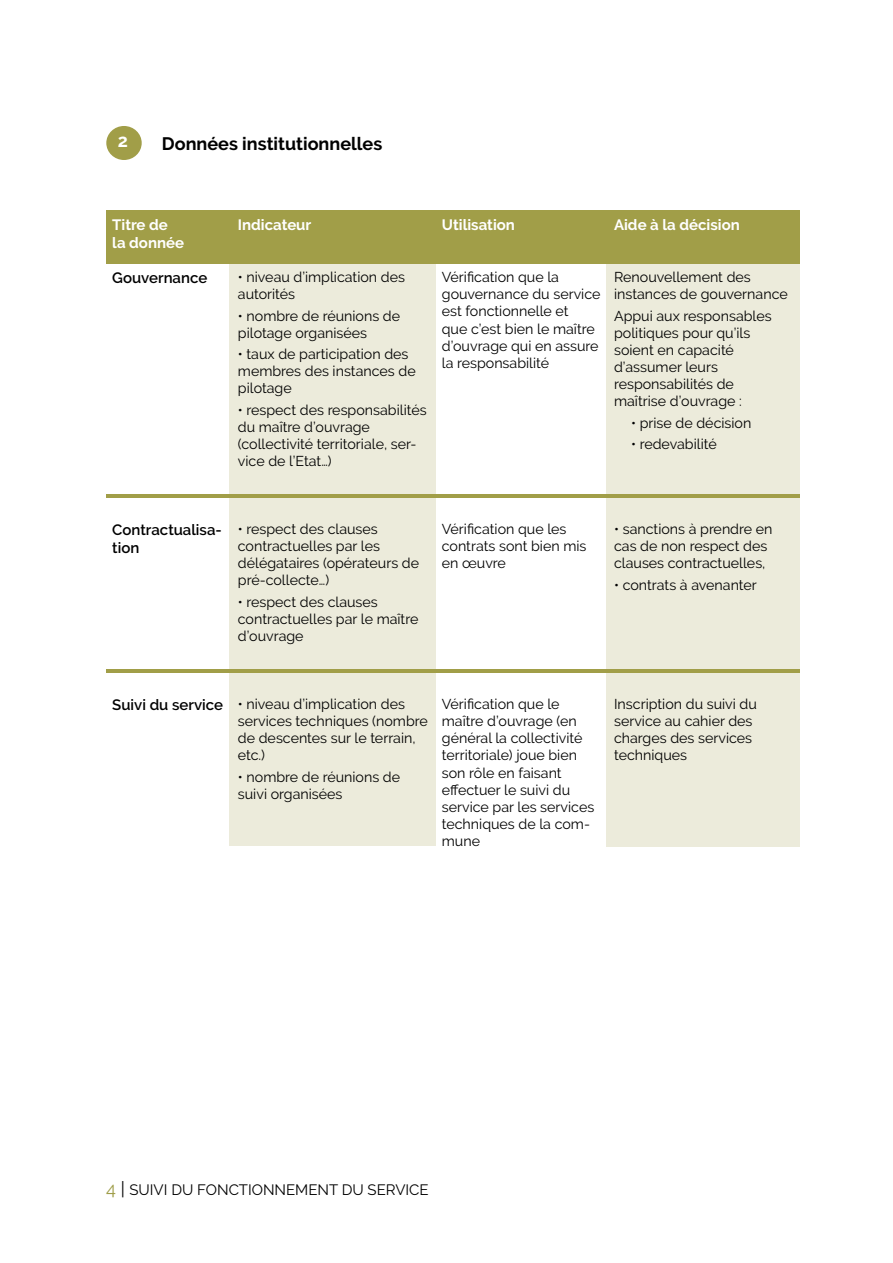
<style>
.page{position:relative;width:893px;height:1263px;background:#fff}
.page>*{position:absolute;margin:0;border:0;box-sizing:border-box;transform-origin:0 0}
.t1{font:700 18px "Raleway";color:#000}
.t2{font:700 18px "Raleway";color:#fff}
.t3{font:700 15px/18px "Raleway";color:#fff}
.t4{font:15px "Raleway";color:#000}
.t5{font:600 15px/18px "Raleway";color:#000}
.t6{font:14.25px/17.1px "Raleway";color:#000}
.s1{font-weight:600;font-size:15px}
.s2{font-size:18px;color:#9f9d48}
.s3{font-size:18px}
</style>
<div class="page">
<div style="left:606px;top:264px;width:193px;height:583px;background:#ecebdb"></div>
<div style="left:230px;top:264px;width:206px;height:582px;background:#ecebdb"></div>
<div style="left:106px;top:210px;width:693px;height:54px;background:#a19e48"></div>
<hr style="left:106px;top:494px;width:693px;height:4px;background:#a19e48">
<hr style="left:106px;top:669px;width:693px;height:4px;background:#a19e48">
<div style="left:106px;top:126px;width:36px;height:34px;background:#a19e48;border-radius:50%"></div>
<p class="t2" style="left:118px;top:131px;width:12px">2</p>
<p class="t1" style="left:162px;top:134px;width:222px">Données institutionnelles</p>
<p class="t3" style="left:112px;top:216px;width:73px">Titre de la donnée</p>
<p class="t3" style="left:238px;top:216px;width:75px">Indicateur</p>
<p class="t3" style="left:442px;top:216px;width:75px">Utilisation</p>
<p class="t3" style="left:614px;top:216px;width:127px">Aide à la décision</p>
<p class="t5" style="left:112px;top:269px;width:96px">Gouvernance</p>
<p class="t6" style="left:238px;top:269px;width:169px">• niveau d’implication des autorités</p>
<p class="t6" style="left:238px;top:307px;width:164px">• nombre de réunions de pilotage organisées</p>
<p class="t6" style="left:238px;top:346px;width:179px">• taux de participation des membres des instances de pilotage</p>
<p class="t6" style="left:238px;top:401px;width:190px">• respect des responsabilités du maître d’ouvrage (collectivité territoriale, ser&shy;vice de l’Etat…)</p>
<p class="t6" style="left:442px;top:269px;width:160px">Vérification que la gouvernance du service est fonctionnelle et<br>que c’est bien le maître d’ouvrage qui en assure la responsabilité</p>
<p class="t6" style="left:614px;top:269px;width:175px">Renouvellement des instances de gouvernance</p>
<p class="t6" style="left:614px;top:307px;width:159px">Appui aux responsables politiques pour qu’ils soient en capacité d’assumer leurs responsabilités de maîtrise d’ouvrage :</p>
<p class="t6" style="left:631px;top:414px;width:122px">• prise de décision</p>
<p class="t6" style="left:631px;top:435px;width:87px">• redevabilité</p>
<p class="t5" style="left:112px;top:521px;width:111px">Contractualisa&shy;tion</p>
<p class="t6" style="left:238px;top:521px;width:183px">• respect des clauses contractuelles par les délégataires (opérateurs de pré-collecte…)</p>
<p class="t6" style="left:238px;top:593px;width:182px">• respect des clauses contractuelles par le maître d’ouvrage</p>
<p class="t6" style="left:442px;top:521px;width:146px">Vérification que les contrats sont bien mis en œuvre</p>
<p class="t6" style="left:614px;top:521px;width:160px">• sanctions à prendre en cas de non respect des clauses contractuelles,</p>
<p class="t6" style="left:614px;top:576px;width:144px">• contrats à avenanter</p>
<p class="t6" style="left:238px;top:695px;width:191px;text-indent:-126px"><span class="s1">Suivi du service</span> • niveau d’implication des services techniques (nombre de descentes sur le terrain, etc.)</p>
<p class="t6" style="left:238px;top:768px;width:164px">• nombre de réunions de suivi organisées</p>
<p class="t6" style="left:442px;top:695px;width:154px">Vérification que le maître d’ouvrage (en général la collectivité territoriale) joue bien son rôle en faisant effectuer le suivi du service par les services techniques de la com&shy;mune</p>
<p class="t6" style="left:614px;top:695px;width:144px">Inscription du suivi du service au cahier des charges des services techniques</p>
<p class="t4" style="left:106px;top:1181px;width:324px"><span class="s2">4</span> <span class="s3">|</span> SUIVI DU FONCTIONNEMENT DU SERVICE</p>
</div>
